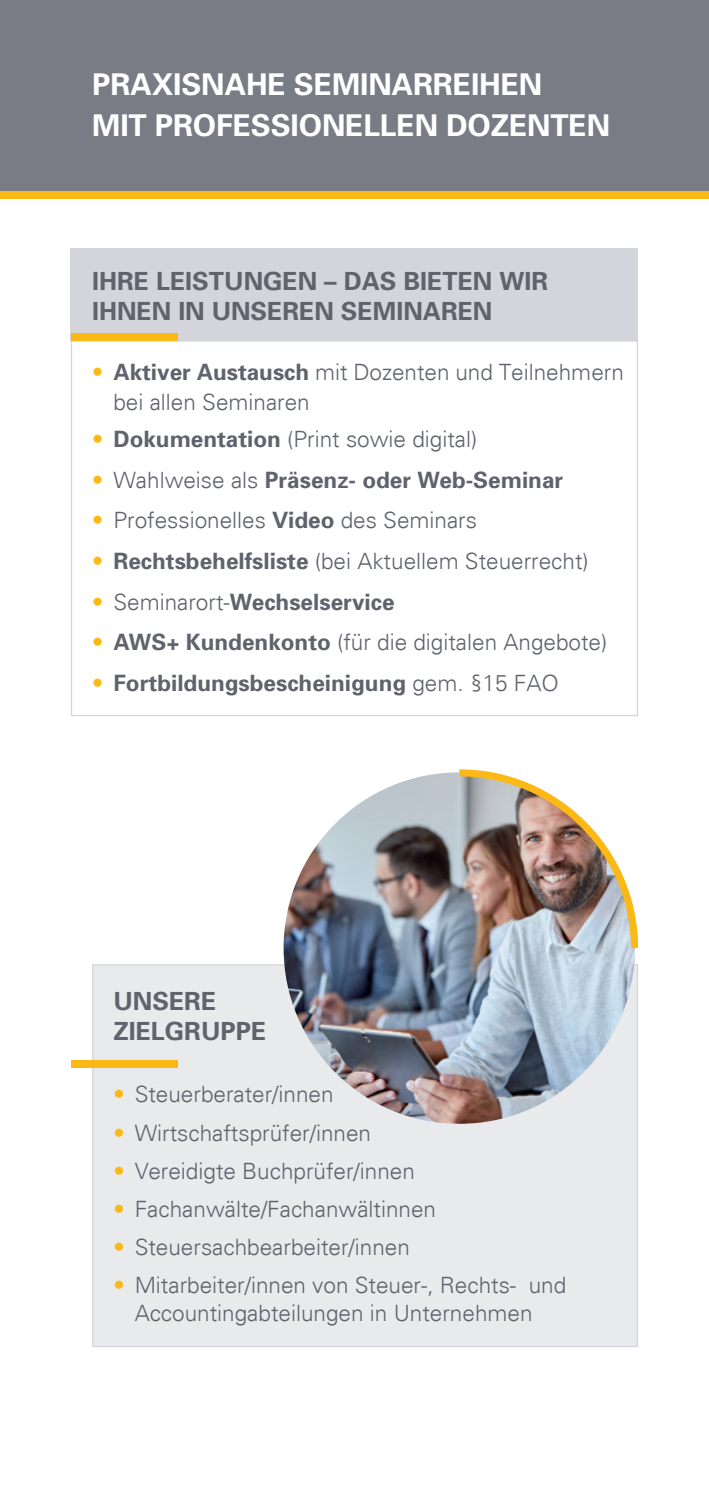
<style>
.page{position:relative;width:709px;height:1489px;background:#fff}
.page>*{position:absolute;margin:0;border:0;box-sizing:border-box;transform-origin:0 0}
.t1{font:700 30px/40px "Univers";letter-spacing:-.005em;color:#fff}
.t2{font:700 25px/30px "Univers";color:#60626c}
.t3{font:300 22.5px/27.5px "Univers";color:#60626c;text-align:center}
.t4{font:700 22.5px "Univers";color:#60626c}
.s1{color:#fcb814}
.s2{font-weight:700}
.s3{font-weight:300;color:#fcb814}
.s4{font-weight:300}
</style>
<div class="page">
<div style="left:0;top:0;width:709px;height:191px;background:#797b85"></div>
<div style="left:0;top:191px;width:709px;height:7px;background:#fcb814"></div>
<div style="left:92px;top:964px;width:546px;height:382px;background:#e9eaec;border:1px solid #d4d5da"></div>
<div style="left:71px;top:248px;width:567px;height:92px;background:#d4d5da"></div>
<div style="left:71px;top:333px;width:106px;height:7px;background:#fcb814"></div>
<div style="left:71px;top:1059px;width:106px;height:8px;background:#fcb814"></div>
<img style="left:283px;top:772px;width:352px;height:351px;border-radius:176px">
<img style="left:452px;top:769px;width:187px;height:186px">
<h1 class="t1" style="left:92px;top:64px;width:519px">PRAXISNAHE SEMINARREIHEN<br>MIT PROFESSIONELLEN DOZENTEN</h1>
<p class="t2" style="left:92px;top:265px;width:457px">IHRE LEISTUNGEN – DAS BIETEN WIR<br>IHNEN IN UNSEREN SEMINAREN</p>
<p class="t3" style="left:113px;top:357px;width:512px;line-height:30px;text-align:left;text-indent:-21px"><span class="s1">•</span> <span class="s2">Aktiver Austausch</span> mit Dozenten und Teilnehmern bei allen Seminaren</p>
<p class="t3" style="left:92px;top:425px;width:387px"><span class="s1">•</span> <span class="s2">Dokumentation</span> (Print sowie digital)</p>
<p class="t4" style="left:92px;top:465px;width:472px"><span class="s3">•</span> <span class="s4">Wahlweise als</span> Präsenz- oder Web-Seminar</p>
<p class="t3" style="left:92px;top:506px;width:386px"><span class="s1">•</span> Professionelles <span class="s2">Video</span> des Seminars</p>
<p class="t3" style="left:92px;top:547px;width:498px"><span class="s1">•</span> <span class="s2">Rechtsbehelfsliste</span> (bei Aktuellem Steuerrecht)</p>
<p class="t4" style="left:92px;top:587px;width:304px"><span class="s3">•</span> <span class="s4">Seminarort-</span>Wechselservice</p>
<p class="t3" style="left:92px;top:628px;width:516px"><span class="s1">•</span> <span class="s2">AWS+ Kundenkonto</span> (für die digitalen Angebote)</p>
<p class="t4" style="left:92px;top:668px;width:468px"><span class="s3">•</span> Fortbildungsbescheinigung <span class="s4">gem. §15 FAO</span></p>
<p class="t2" style="left:113px;top:985px;width:154px">UNSERE<br>ZIELGRUPPE</p>
<p class="t3" style="left:113px;top:1080px;width:222px"><span class="s1">•</span> Steuerberater/innen</p>
<p class="t3" style="left:113px;top:1118px;width:259px"><span class="s1">•</span> Wirtschaftsprüfer/innen</p>
<p class="t3" style="left:113px;top:1156px;width:303px"><span class="s1">•</span> Vereidigte Buchprüfer/innen</p>
<p class="t3" style="left:113px;top:1194px;width:324px"><span class="s1">•</span> Fachanwälte/Fachanwältinnen</p>
<p class="t3" style="left:113px;top:1233px;width:298px"><span class="s1">•</span> Steuersachbearbeiter/innen</p>
<p class="t3" style="left:113px;top:1271px;width:454px"><span class="s1">•</span> Mitarbeiter/innen von Steuer-, Rechts- und<br>Accountingabteilungen in Unternehmen</p>
</div>
